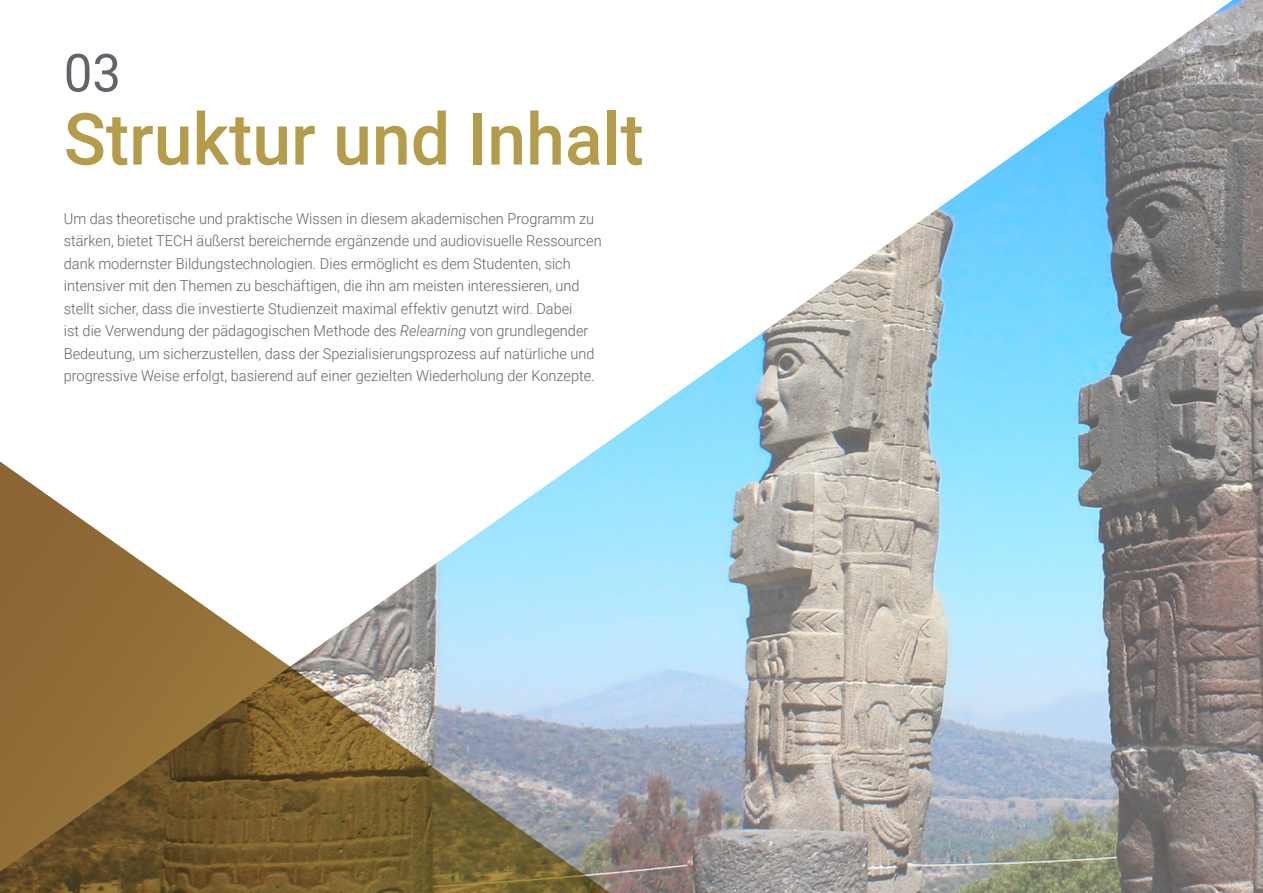
<style>
.page{position:relative;width:1263px;height:893px;background:#fff}
.page>*{position:absolute;margin:0;border:0;box-sizing:border-box;transform-origin:0 0}
.t1{font:500 72px "Roboto";color:#b49c4b}
.t2{font:52.5px "Roboto";color:#61646a}
.t3{font:300 15px/22.5px "Roboto";color:#61646a}
.s1{font-style:italic}
</style>
<div class="page">
<img style="left:602px;top:0;width:661px;height:893px">
<svg style="left:0;top:446px;width:640px;height:447px"></svg>
<h2 class="t2" style="left:64px;top:36px;width:59px">03</h2>
<h1 class="t1" style="left:64px;top:89px;width:581px">Struktur und Inhalt</h1>
<p class="t3" style="left:64px;top:207px;width:539px">Um das theoretische und praktische Wissen in diesem akademischen Programm zu stärken, bietet TECH äußerst bereichernde ergänzende und audiovisuelle Ressourcen dank modernster Bildungstechnologien. Dies ermöglicht es dem Studenten, sich intensiver mit den Themen zu beschäftigen, die ihn am meisten interessieren, und stellt sicher, dass die investierte Studienzeit maximal effektiv genutzt wird. Dabei<br>ist die Verwendung der pädagogischen Methode des <span class="s1">Relearning</span> von grundlegender Bedeutung, um sicherzustellen, dass der Spezialisierungsprozess auf natürliche und progressive Weise erfolgt, basierend auf einer gezielten Wiederholung der Konzepte.</p>
</div>
